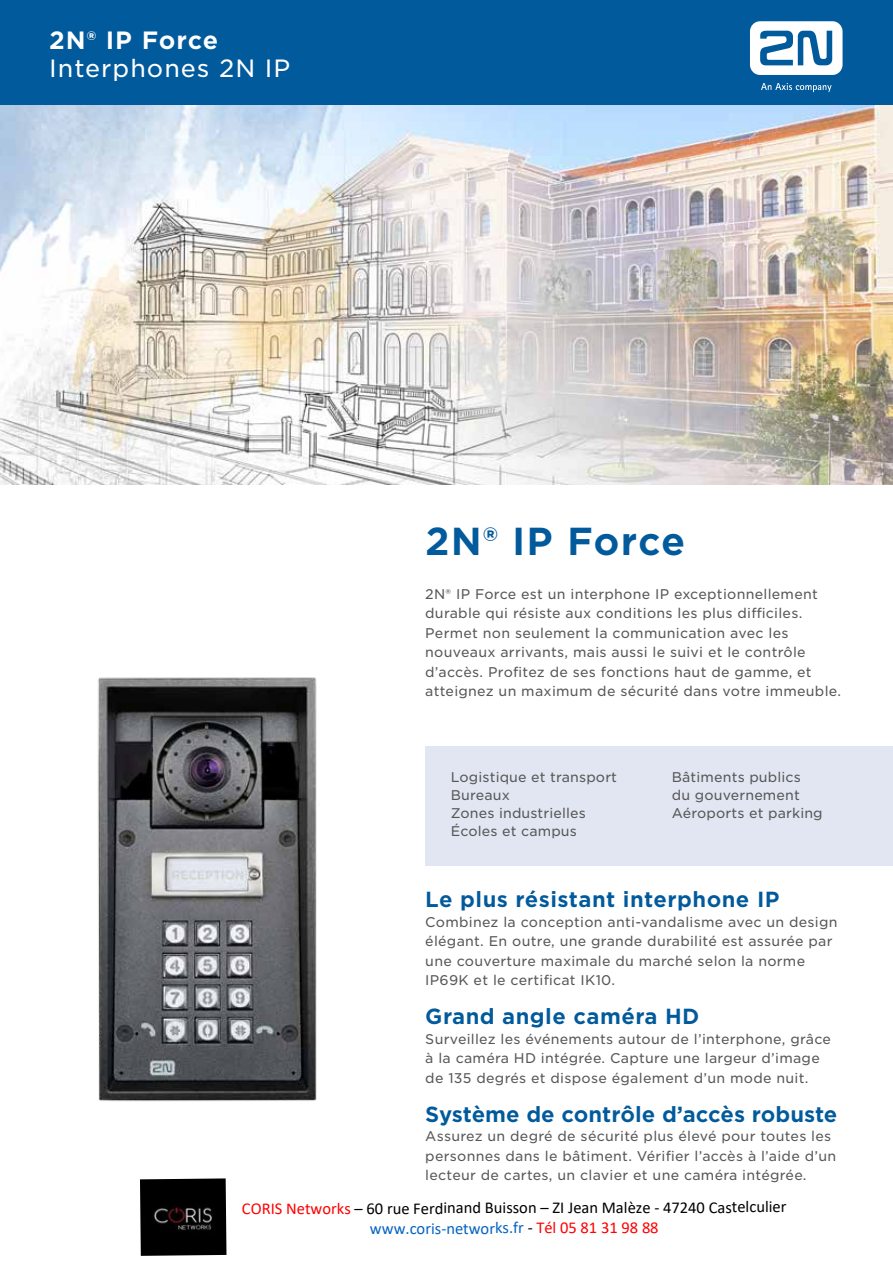
<style>
.page{position:relative;width:893px;height:1263px;background:#fff}
.page>*{position:absolute;margin:0;border:0;box-sizing:border-box;transform-origin:0 0}
.t1{font:700 37.5px "Gotham S Sm";letter-spacing:.02em;color:#005a9c}
.t2{font:24px "Gotham S Sm";letter-spacing:.04em;color:#fff}
.t3{font:700 24px "Gotham S Sm";letter-spacing:.03em;color:#fff}
.t4{font:700 21px "Gotham S Sm";letter-spacing:.015em;color:#005a9c}
.t5{font:16.5px/20.5px "Calibri";letter-spacing:-.005em;color:#000;text-align:center}
.t6{font:13.5px/19.5px "Gotham S Sm";letter-spacing:.02em;color:#565756}
.s1{color:#f00}
.s2{color:#0563c1}
</style>
<div class="page">
<div style="left:0;top:0;width:893px;height:106px;background:#005a9c"></div>
<div style="left:425px;top:746px;width:468px;height:119px;background:#e1e6f2"></div>
<img style="left:97px;top:677px;width:220px;height:425px">
<img style="left:0;top:106px;width:893px;height:378px">
<svg style="left:750px;top:21px;width:92px;height:54px"></svg>
<svg style="left:761px;top:83px;width:71px;height:9px"></svg>
<img style="left:140px;top:1178px;width:86px;height:78px">
<h2 class="t3" style="left:49px;top:24px;width:171px">2N® IP Force</h2>
<h2 class="t2" style="left:49px;top:52px;width:243px">Interphones 2N IP</h2>
<h1 class="t1" style="left:425px;top:515px;width:261px">2N® IP Force</h1>
<p class="t6" style="left:425px;top:584px;width:417px">2N® IP Force est un interphone IP exceptionnellement durable qui résiste aux conditions les plus difficiles.<br>Permet non seulement la communication avec les nouveaux arrivants, mais aussi le suivi et le contrôle d’accès. Profitez de ses fonctions haut de gamme, et atteignez un maximum de sécurité dans votre immeuble.</p>
<p class="t6" style="left:451px;top:768px;width:168px;line-height:18px">Logistique et transport<br>Bureaux<br>Zones industrielles<br>Écoles et campus</p>
<p class="t6" style="left:672px;top:768px;width:152px;line-height:18px">Bâtiments publics<br>du gouvernement<br>Aéroports et parking</p>
<h3 class="t4" style="left:425px;top:885px;width:356px">Le plus résistant interphone IP</h3>
<p class="t6" style="left:425px;top:912px;width:414px">Combinez la conception anti-vandalisme avec un design élégant. En outre, une grande durabilité est assurée par une couverture maximale du marché selon la norme IP69K et le certificat IK10.</p>
<h3 class="t4" style="left:425px;top:1002px;width:276px">Grand angle caméra HD</h3>
<p class="t6" style="left:425px;top:1029px;width:407px">Surveillez les événements autour de l’interphone, grâce à la caméra HD intégrée. Capture une largeur d’image de 135 degrés et dispose également d’un mode nuit.</p>
<h3 class="t4" style="left:425px;top:1099px;width:414px">Système de contrôle d’accès robuste</h3>
<p class="t6" style="left:425px;top:1126px;width:412px">Assurez un degré de sécurité plus élevé pour toutes les personnes dans le bâtiment. Vérifier l’accès à l’aide d’un lecteur de cartes, un clavier et une caméra intégrée.</p>
<p class="t5" style="left:242px;top:1197px;width:546px"><span class="s1">CORIS Networks</span> – 60 rue Ferdinand Buisson – ZI Jean Malèze - 47240 Castelculier <span class="s2">www.coris-networks.fr</span> - <span class="s1">Tél 05 81 31 98 88</span></p>
</div>
